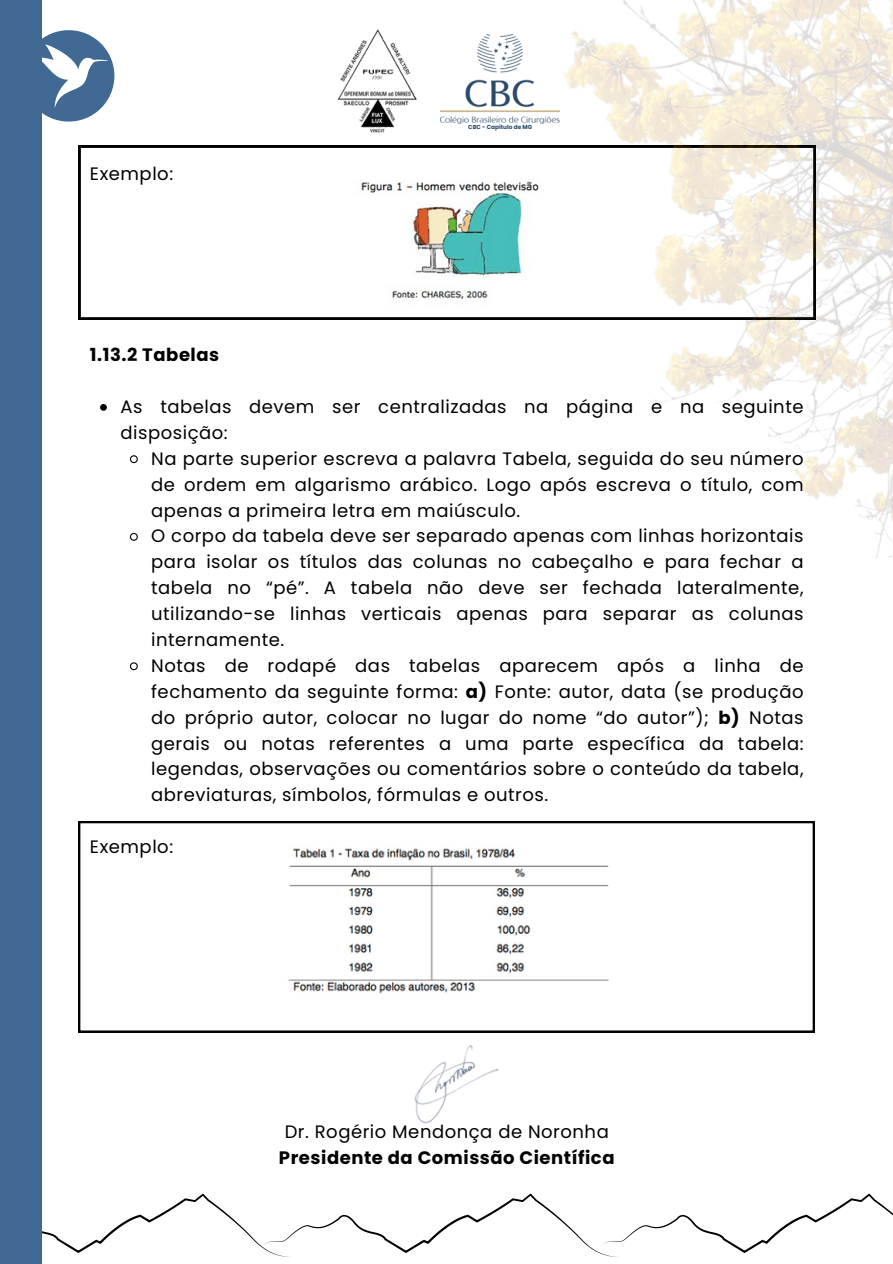
<style>
.page{position:relative;width:893px;height:1264px;background:#fff}
.page>*{position:absolute;margin:0;border:0;box-sizing:border-box;transform-origin:0 0}
.t1{font:18px/25.8px "Poppins";letter-spacing:.03em;color:#000;text-align:justify}
.t2{font:700 18px "Poppins";letter-spacing:.03em;color:#000}
.t3{font:700 5.85px "Poppins";color:#294967}
.s1{font-weight:700}
</style>
<div class="page">
<svg style="left:42px;top:1193px;width:850px;height:63px"></svg>
<svg style="left:42px;top:30px;width:72px;height:92px;fill:#406a93"></svg>
<svg style="left:42px;top:44px;width:66px;height:64px"></svg>
<div style="left:0;top:0;width:42px;height:1263px;background:#406a93"></div>
<img style="left:337px;top:29px;width:80px;height:104px">
<svg style="left:79px;top:146px;width:342px;height:173px"></svg>
<img style="left:421px;top:0;width:471px;height:557px">
<img style="left:440px;top:30px;width:120px;height:94px">
<svg style="left:78px;top:821px;width:736px;height:211px"></svg>
<svg style="left:100px;top:404px;width:7px;height:7px"></svg>
<svg style="left:129px;top:455px;width:9px;height:9px"></svg>
<svg style="left:129px;top:532px;width:9px;height:9px"></svg>
<svg style="left:129px;top:662px;width:9px;height:9px"></svg>
<img style="left:335px;top:172px;width:224px;height:134px">
<img style="left:278px;top:843px;width:349px;height:158px">
<img style="left:379px;top:1032px;width:146px;height:92px">
<p class="t1" style="left:90px;top:161px;width:85px">Exemplo:</p>
<p class="t3" style="left:468px;top:123px;width:65px">CBC - Capítulo de MG</p>
<p class="t2" style="left:90px;top:342px;width:131px">1.13.2 Tabelas</p>
<p class="t1" style="left:121px;top:394px;width:684px">As tabelas devem ser centralizadas na página e na seguinte disposição:</p>
<p class="t1" style="left:151px;top:445px;width:653px">Na parte superior escreva a palavra Tabela, seguida do seu número de ordem em algarismo arábico. Logo após escreva o título, com apenas a primeira letra em maiúsculo.</p>
<p class="t1" style="left:151px;top:523px;width:653px">O corpo da tabela deve ser separado apenas com linhas horizontais para isolar os títulos das colunas no cabeçalho e para fechar a tabela no “pé”. A tabela não deve ser fechada lateralmente, utilizando-se linhas verticais apenas para separar as colunas internamente.</p>
<p class="t1" style="left:151px;top:652px;width:653px">Notas de rodapé das tabelas aparecem após a linha de fechamento da seguinte forma: <span class="s1">a)</span> Fonte: autor, data (se produção do próprio autor, colocar no lugar do nome “do autor”); <span class="s1">b)</span> Notas gerais ou notas referentes a uma parte específica da tabela: legendas, observações ou comentários sobre o conteúdo da tabela, abreviaturas, símbolos, fórmulas e outros.</p>
<p class="t1" style="left:90px;top:834px;width:85px">Exemplo:</p>
<p class="t1" style="left:285px;top:1118px;width:325px">Dr. Rogério Mendonça de Noronha</p>
<p class="t2" style="left:279px;top:1144px;width:337px">Presidente da Comissão Científica</p>
</div>
